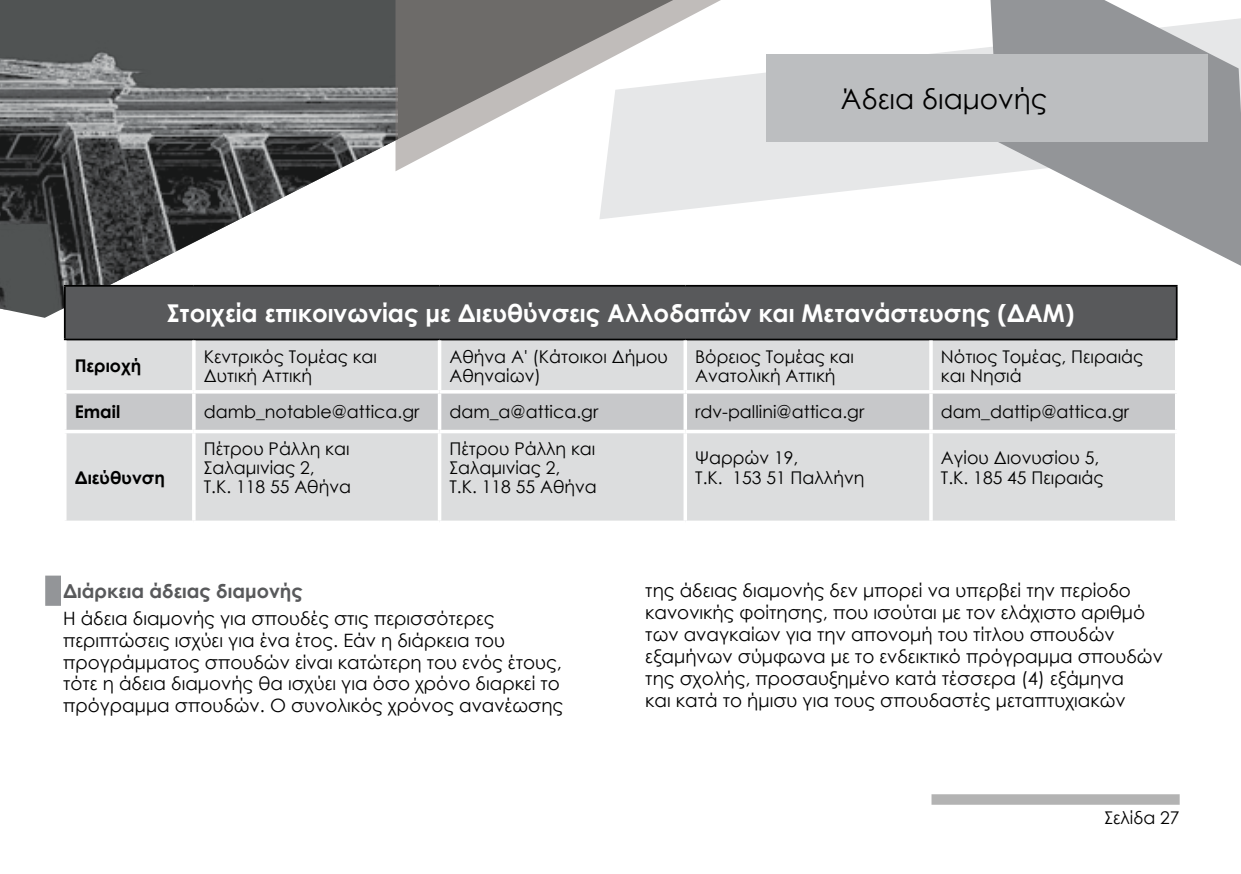
<style>
.page{position:relative;width:1241px;height:874px;background:#fff}
.page>*{position:absolute;margin:0;border:0;box-sizing:border-box;transform-origin:0 0}
.t1{font:28px "Century Gothic";color:#000}
.t2{font:700 24.5px "Century Gothic";color:#fff}
.t3{font:700 19.25px "Century Gothic";color:#58595b}
.t4{font:18.38px/21.9px "Century Gothic";color:#000}
.t5{font:17.5px/19.2px "Century Gothic";color:#000}
.t6{font:700 17.5px "Century Gothic";color:#000}
</style>
<div class="page">
<svg style="left:673px;top:47px;width:314px;height:164px;fill:#e6e7e8"></svg>
<svg style="left:931px;top:794px;width:248px;height:10px;background:#b5b5b5"></svg>
<svg style="left:987px;top:0;width:253px;height:266px;fill:#939598"></svg>
<svg style="left:397px;top:171px;width:276px;height:114px"></svg>
<img style="left:0;top:0;width:397px;height:317px">
<div style="left:766px;top:55px;width:442px;height:87px;background:#bcbec0"></div>
<div style="left:45px;top:583px;width:16px;height:14px;background:#939598"></div>
<div style="left:65px;top:286px;width:1111px;height:53px;background:#58595b"></div>
<div style="left:66px;top:340px;width:1108px;height:180px;background:#dcddde"></div>
<div style="left:66px;top:393px;width:1108px;height:36px;background:#c7c8ca"></div>
<hr style="left:64px;top:285px;width:130px;height:1px;background:#000">
<hr style="left:64px;top:286px;width:2px;height:52px;background:#000">
<hr style="left:194px;top:285px;width:245px;height:1px;background:#000">
<hr style="left:439px;top:285px;width:246px;height:1px;background:#000">
<hr style="left:685px;top:285px;width:245px;height:1px;background:#000">
<hr style="left:930px;top:285px;width:247px;height:1px;background:#000">
<hr style="left:1175px;top:286px;width:2px;height:52px;background:#000">
<hr style="left:64px;top:338px;width:130px;height:2px;background:#000">
<hr style="left:194px;top:338px;width:245px;height:2px;background:#000">
<hr style="left:439px;top:338px;width:246px;height:2px;background:#000">
<hr style="left:685px;top:338px;width:245px;height:2px;background:#000">
<hr style="left:930px;top:338px;width:247px;height:2px;background:#000">
<hr style="left:192px;top:340px;width:3px;height:50px;background:#fff">
<hr style="left:438px;top:340px;width:3px;height:50px;background:#fff">
<svg style="left:683px;top:340px;width:4px;height:50px"></svg>
<hr style="left:929px;top:340px;width:3px;height:50px;background:#fff">
<svg style="left:1174px;top:340px;width:4px;height:50px"></svg>
<hr style="left:63px;top:390px;width:131px;height:3px;background:#fff">
<hr style="left:194px;top:390px;width:245px;height:3px;background:#fff">
<hr style="left:192px;top:393px;width:3px;height:36px;background:#fff">
<hr style="left:439px;top:390px;width:246px;height:3px;background:#fff">
<hr style="left:438px;top:393px;width:3px;height:36px;background:#fff">
<hr style="left:685px;top:390px;width:245px;height:3px;background:#fff">
<svg style="left:683px;top:393px;width:4px;height:36px"></svg>
<hr style="left:930px;top:390px;width:248px;height:3px;background:#fff">
<hr style="left:929px;top:393px;width:3px;height:36px;background:#fff">
<svg style="left:1174px;top:393px;width:3px;height:36px"></svg>
<svg style="left:66px;top:429px;width:128px;height:4px"></svg>
<svg style="left:194px;top:429px;width:245px;height:4px"></svg>
<hr style="left:192px;top:433px;width:3px;height:87px;background:#fff">
<svg style="left:439px;top:429px;width:246px;height:4px"></svg>
<hr style="left:438px;top:433px;width:3px;height:87px;background:#fff">
<svg style="left:685px;top:429px;width:245px;height:4px"></svg>
<svg style="left:683px;top:433px;width:4px;height:87px"></svg>
<svg style="left:930px;top:429px;width:245px;height:4px"></svg>
<hr style="left:929px;top:433px;width:3px;height:87px;background:#fff">
<svg style="left:1174px;top:433px;width:1px;height:87px"></svg>
<svg style="left:66px;top:520px;width:126px;height:1px"></svg>
<svg style="left:195px;top:520px;width:243px;height:1px"></svg>
<svg style="left:441px;top:520px;width:243px;height:1px"></svg>
<svg style="left:687px;top:520px;width:243px;height:1px"></svg>
<svg style="left:932px;top:520px;width:243px;height:1px"></svg>
<svg style="left:395px;top:0;width:371px;height:171px"></svg>
<h1 class="t1" style="left:840px;top:79px;width:208px">Άδεια διαμονής</h1>
<h2 class="t2" style="left:167px;top:294px;width:908px">Στοιχεία επικοινωνίας με Διευθύνσεις Αλλοδαπών και Μετανάστευσης (ΔΑΜ)</h2>
<p class="t6" style="left:75px;top:352px;width:68px">Περιοχή</p>
<p class="t5" style="left:204px;top:346px;width:175px">Κεντρικός Τομέας και<br>Δυτική Αττική</p>
<p class="t5" style="left:449px;top:346px;width:220px">Αθήνα Α' (Κάτοικοι Δήμου<br>Αθηναίων)</p>
<p class="t5" style="left:695px;top:346px;width:160px">Βόρειος Τομέας και<br>Ανατολική Αττική</p>
<p class="t5" style="left:940px;top:346px;width:204px">Νότιος Τομέας, Πειραιάς και Νησιά</p>
<p class="t6" style="left:75px;top:398px;width:47px">Email</p>
<p class="t5" style="left:204px;top:402px;width:217px">damb_notable@attica.gr</p>
<p class="t5" style="left:449px;top:402px;width:150px">dam_a@attica.gr</p>
<p class="t5" style="left:695px;top:402px;width:170px">rdv-pallini@attica.gr</p>
<p class="t5" style="left:940px;top:402px;width:190px">dam_dattip@attica.gr</p>
<p class="t6" style="left:75px;top:463px;width:92px">Διεύθυνση</p>
<p class="t5" style="left:204px;top:438px;width:149px">Πέτρου Ράλλη και<br>Σαλαμινίας 2,<br>Τ.Κ. 118 55 Αθήνα</p>
<p class="t5" style="left:449px;top:438px;width:149px">Πέτρου Ράλλη και<br>Σαλαμινίας 2,<br>Τ.Κ. 118 55 Αθήνα</p>
<p class="t5" style="left:695px;top:448px;width:171px">Ψαρρών 19,<br>Τ.Κ. 153 51 Παλλήνη</p>
<p class="t5" style="left:940px;top:448px;width:164px">Αγίου Διονυσίου 5,<br>Τ.Κ. 185 45 Πειραιάς</p>
<p class="t3" style="left:63px;top:576px;width:241px">Διάρκεια άδειας διαμονής</p>
<p class="t4" style="left:63px;top:606px;width:501px">Η άδεια διαμονής για σπουδές στις περισσότερες περιπτώσεις ισχύει για ένα έτος. Εάν η διάρκεια του προγράμματος σπουδών είναι κατώτερη του ενός έτους, τότε η άδεια διαμονής θα ισχύει για όσο χρόνο διαρκεί το πρόγραμμα σπουδών. Ο συνολικός χρόνος ανανέωσης</p>
<p class="t4" style="left:645px;top:579px;width:519px">της άδειας διαμονής δεν μπορεί να υπερβεί την περίοδο κανονικής φοίτησης, που ισούται με τον ελάχιστο αριθμό των αναγκαίων για την απονομή του τίτλου σπουδών εξαμήνων σύμφωνα με το ενδεικτικό πρόγραμμα σπουδών της σχολής, προσαυξημένο κατά τέσσερα (4) εξάμηνα<br>και κατά το ήμισυ για τους σπουδαστές μεταπτυχιακών</p>
<p class="t5" style="left:1104px;top:807px;width:77px">Σελίδα 27</p>
</div>
